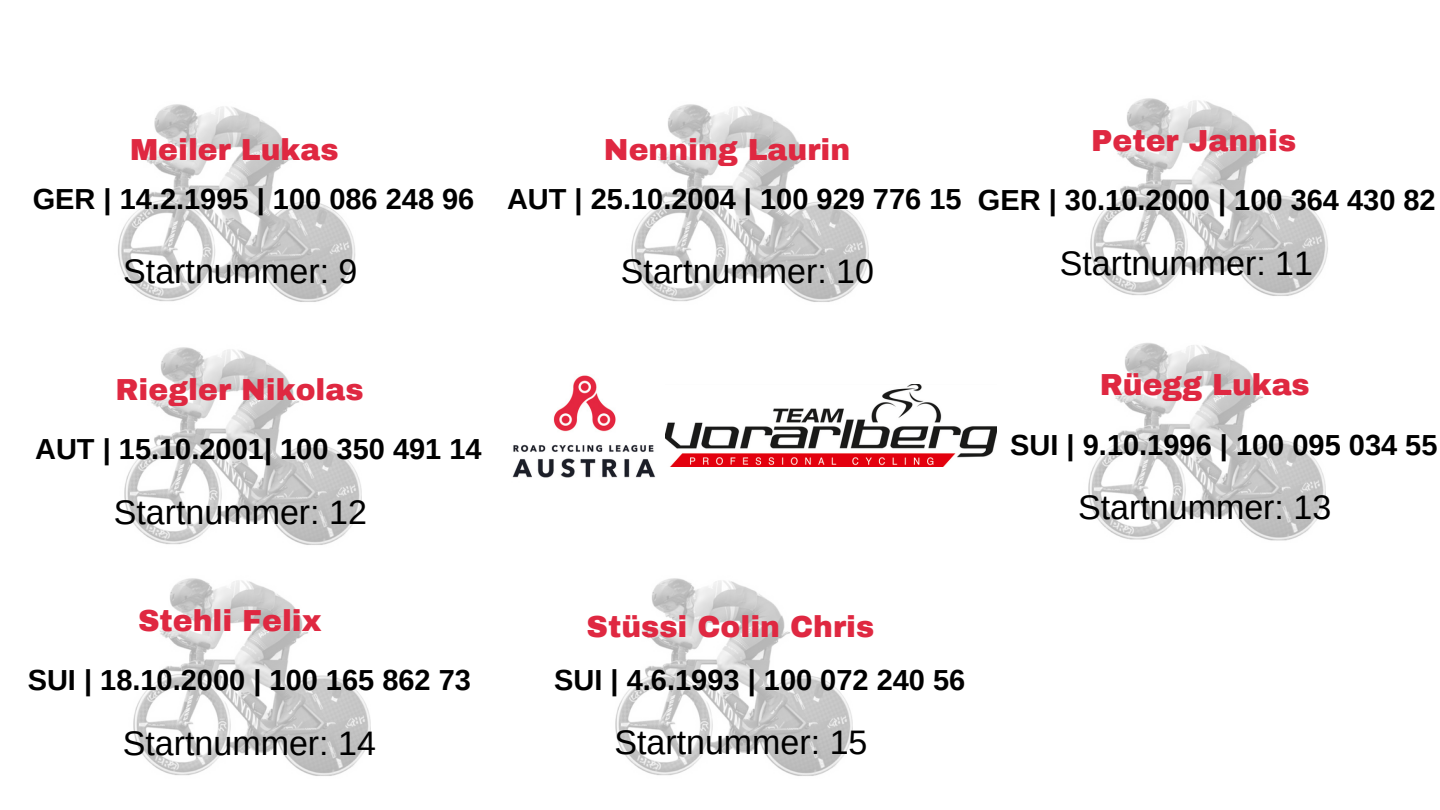
<style>
.page{position:relative;width:1440px;height:810px;background:#fff}
.page>*{position:absolute;margin:0;border:0;box-sizing:border-box;transform-origin:0 0}
.t1{font:34px "Arimo";color:#000}
.t2{font:900 29.8px "Archivo";color:#df2841}
.t3{font:700 29px "Arimo";color:#000}
</style>
<div class="page">
<img style="left:512px;top:375px;width:154px;height:103px">
<img style="left:666px;top:384px;width:330px;height:83px">
<img style="left:124px;top:347px;width:238px;height:198px">
<img style="left:631px;top:104px;width:238px;height:198px">
<img style="left:1088px;top:343px;width:238px;height:198px">
<img style="left:133px;top:578px;width:238px;height:198px">
<img style="left:615px;top:578px;width:238px;height:198px">
<img style="left:1090px;top:98px;width:238px;height:198px">
<img style="left:118px;top:104px;width:238px;height:198px">
<h1 class="t2" style="left:130px;top:134px;width:210px">Meiler Lukas</h1>
<p class="t3" style="left:33px;top:183px;width:443px">GER | 14.2.1995 | 100 086 248 96</p>
<p class="t1" style="left:123px;top:252px;width:236px">Startnummer: 9</p>
<p class="t2" style="left:604px;top:134px;width:248px">Nenning Laurin</p>
<h2 class="t3" style="left:507px;top:183px;width:456px">AUT | 25.10.2004 | 100 929 776 15</h2>
<h1 class="t1" style="left:621px;top:253px;width:255px">Startnummer: 10</h1>
<p class="t2" style="left:1091px;top:125px;width:207px">Peter Jannis</p>
<p class="t3" style="left:978px;top:184px;width:459px">GER | 30.10.2000 | 100 364 430 82</p>
<h2 class="t1" style="left:1060px;top:244px;width:255px">Startnummer: 11</h2>
<h2 class="t2" style="left:116px;top:374px;width:250px">Riegler Nikolas</h2>
<h1 class="t3" style="left:35px;top:433px;width:448px">AUT | 15.10.2001| 100 350 491 14</h1>
<p class="t1" style="left:114px;top:494px;width:255px">Startnummer: 12</p>
<h1 class="t2" style="left:138px;top:605px;width:185px">Stehli Felix</h1>
<p class="t3" style="left:28px;top:664px;width:445px">SUI | 18.10.2000 | 100 165 862 73</p>
<p class="t1" style="left:123px;top:724px;width:255px">Startnummer: 14</p>
<h2 class="t2" style="left:587px;top:610px;width:289px">Stüssi Colin Chris</h2>
<h1 class="t3" style="left:554px;top:664px;width:413px">SUI | 4.6.1993 | 100 072 240 56</h1>
<p class="t1" style="left:614px;top:724px;width:255px">Startnummer: 15</p>
<p class="t2" style="left:1100px;top:369px;width:212px">Rüegg Lukas</p>
<p class="t3" style="left:1010px;top:428px;width:429px">SUI | 9.10.1996 | 100 095 034 55</p>
<h2 class="t1" style="left:1078px;top:489px;width:255px">Startnummer: 13</h2>
</div>
